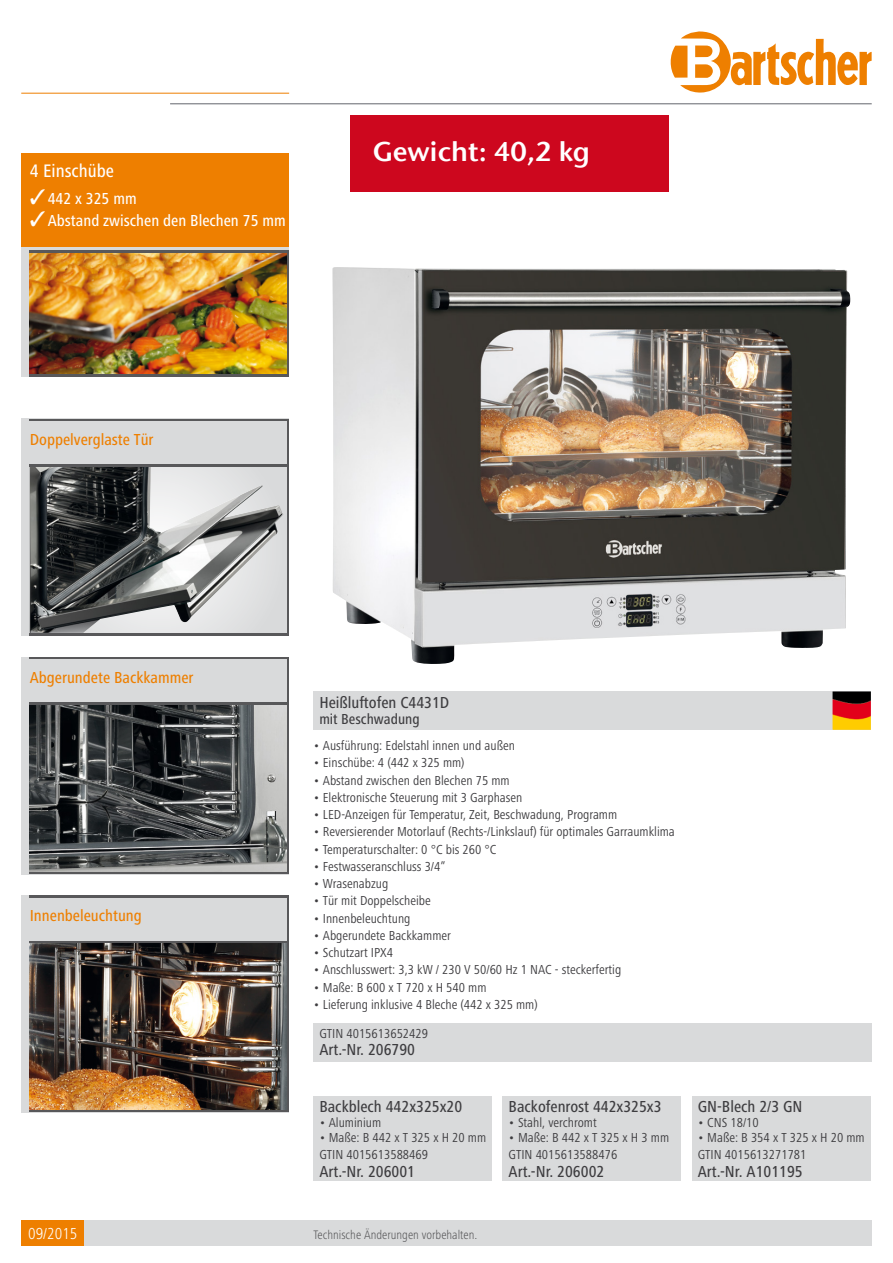
<style>
.page{position:relative;width:893px;height:1263px;background:#fff}
.page>*{position:absolute;margin:0;border:0;box-sizing:border-box;transform-origin:0 0}
.t1{font:27px "ITC Stone Sans Com Semi";color:#fff}
.t2{font:500 condensed 18.75px "Frutiger Next LTW1 G";color:#fff}
.t3{font:500 condensed 16.5px "Frutiger Next LTW1 G";color:#3e3d40}
.t4{font:500 condensed 16.5px "Frutiger Next LTW1 G";color:#ee7f00}
.t5{font:500 condensed 16.5px "Frutiger Next LTW1 G";color:#fff}
.t6{font:300 condensed 16.5px "Frutiger Next LTW1 G";color:#fff}
.t7{font:500 condensed 15px "Frutiger Next LTW1 G";color:#3e3d40}
.t8{font:condensed 13.5px "Frutiger Next LTW1 G";color:#3e3d40}
.t9{font:300 condensed 12.75px "Frutiger Next LTW1 G";color:#58585a}
</style>
<div class="page">
<div style="left:50px;top:1220px;width:822px;height:26px;background:#d9dadb"></div>
<hr style="left:21px;top:93px;width:268px;height:1px;background:#ee7f00">
<hr style="left:170px;top:103px;width:702px;height:1px;background:#63656d">
<div style="left:21px;top:1220px;width:63px;height:26px;background:#ee7f00"></div>
<svg style="left:670px;top:31px;width:202px;height:62px"></svg>
<div style="left:313px;top:691px;width:558px;height:39px;background:#d9dadb"></div>
<img style="left:832px;top:691px;width:39px;height:39px">
<img style="left:332px;top:267px;width:518px;height:397px">
<svg style="left:21px;top:247px;width:268px;height:129px;background:#c5c3c1"></svg>
<div style="left:21px;top:153px;width:268px;height:94px;background:#ee7f00"></div>
<svg style="left:30px;top:251px;width:259px;height:126px;background:#716551"></svg>
<img style="left:30px;top:254px;width:256px;height:120px">
<div style="left:313px;top:1023px;width:559px;height:39px;background:#d9dadb"></div>
<div style="left:21px;top:419px;width:268px;height:217px;background:#d9dadb"></div>
<div style="left:21px;top:657px;width:268px;height:217px;background:#d9dadb"></div>
<div style="left:21px;top:895px;width:268px;height:217px;background:#d9dadb"></div>
<svg style="left:30px;top:419px;width:259px;height:217px;fill:#58585a"></svg>
<svg style="left:30px;top:657px;width:259px;height:217px;background:#747475"></svg>
<svg style="left:30px;top:895px;width:259px;height:217px;background:#6c6966"></svg>
<div style="left:22px;top:421px;width:264px;height:43px;background:#d9dadb"></div>
<div style="left:22px;top:660px;width:264px;height:42px;background:#d9dadb"></div>
<div style="left:22px;top:898px;width:264px;height:42px;background:#d9dadb"></div>
<img style="left:30px;top:467px;width:253px;height:166px">
<img style="left:30px;top:705px;width:256px;height:166px">
<img style="left:30px;top:943px;width:256px;height:166px">
<div style="left:350px;top:116px;width:319px;height:76px;background:#cd071e"></div>
<div style="left:503px;top:1096px;width:178px;height:85px;background:#d9dadb"></div>
<div style="left:313px;top:1096px;width:179px;height:85px;background:#d9dadb"></div>
<div style="left:692px;top:1096px;width:178px;height:85px;background:#d9dadb"></div>
<h2 class="t2" style="left:30px;top:160px;width:86px">4 Einschübe</h2>
<p class="t5" style="left:30px;top:189px;width:108px">✓442 x 325 mm</p>
<p class="t5" style="left:30px;top:211px;width:257px">✓Abstand zwischen den Blechen 75 mm</p>
<p class="t4" style="left:30px;top:430px;width:125px">Doppelverglaste Tür</p>
<h1 class="t1" style="left:373px;top:135px;width:219px">Gewicht: 40,2 kg</h1>
<p class="t4" style="left:30px;top:668px;width:165px">Abgerundete Backkammer</p>
<p class="t4" style="left:30px;top:906px;width:114px">Innenbeleuchtung</p>
<p class="t6" style="left:28px;top:1224px;width:51px">09/2015</p>
<p class="t3" style="left:319px;top:693px;width:132px">Heißluftofen C4431D</p>
<p class="t7" style="left:319px;top:710px;width:102px">mit Beschwadung</p>
<p class="t8" style="left:313px;top:738px;width:203px">• Ausführung: Edelstahl innen und außen</p>
<p class="t8" style="left:313px;top:755px;width:153px">• Einschübe: 4 (442 x 325 mm)</p>
<p class="t8" style="left:313px;top:772px;width:198px">• Abstand zwischen den Blechen 75 mm</p>
<p class="t8" style="left:313px;top:790px;width:210px">• Elektronische Steuerung mit 3 Garphasen</p>
<p class="t8" style="left:313px;top:807px;width:305px">• LED-Anzeigen für Temperatur, Zeit, Beschwadung, Programm</p>
<p class="t8" style="left:313px;top:824px;width:363px">• Reversierender Motorlauf (Rechts-/Linkslauf) für optimales Garraumklima</p>
<p class="t8" style="left:313px;top:841px;width:185px">• Temperaturschalter: 0 °C bis 260 °C</p>
<p class="t8" style="left:313px;top:859px;width:134px">• Festwasseranschluss 3/4”</p>
<p class="t8" style="left:313px;top:876px;width:76px">• Wrasenabzug</p>
<p class="t8" style="left:313px;top:893px;width:119px">• Tür mit Doppelscheibe</p>
<p class="t8" style="left:313px;top:910px;width:99px">• Innenbeleuchtung</p>
<p class="t8" style="left:313px;top:928px;width:139px">• Abgerundete Backkammer</p>
<p class="t8" style="left:313px;top:945px;width:81px">• Schutzart IPX4</p>
<p class="t8" style="left:313px;top:962px;width:309px">• Anschlusswert: 3,3 kW / 230 V 50/60 Hz 1 NAC - steckerfertig</p>
<p class="t8" style="left:313px;top:979px;width:175px">• Maße: B 600 x T 720 x H 540 mm</p>
<p class="t8" style="left:313px;top:997px;width:226px">• Lieferung inklusive 4 Bleche (442 x 325 mm)</p>
<p class="t8" style="left:319px;top:1026px;width:110px">GTIN 4015613652429</p>
<p class="t3" style="left:319px;top:1040px;width:97px">Art.-Nr. 206790</p>
<p class="t3" style="left:319px;top:1097px;width:144px">Backblech 442x325x20</p>
<p class="t8" style="left:319px;top:1115px;width:63px">• Aluminium</p>
<p class="t8" style="left:319px;top:1130px;width:168px">• Maße: B 442 x T 325 x H 20 mm</p>
<p class="t8" style="left:319px;top:1147px;width:110px">GTIN 4015613588469</p>
<p class="t3" style="left:319px;top:1162px;width:97px">Art.-Nr. 206001</p>
<p class="t9" style="left:313px;top:1227px;width:165px">Technische Änderungen vorbehalten.</p>
<p class="t3" style="left:509px;top:1097px;width:155px">Backofenrost 442x325x3</p>
<p class="t8" style="left:509px;top:1115px;width:90px">• Stahl, verchromt</p>
<p class="t8" style="left:509px;top:1130px;width:162px">• Maße: B 442 x T 325 x H 3 mm</p>
<p class="t8" style="left:509px;top:1147px;width:110px">GTIN 4015613588476</p>
<p class="t3" style="left:509px;top:1162px;width:97px">Art.-Nr. 206002</p>
<p class="t3" style="left:698px;top:1097px;width:106px">GN-Blech 2/3 GN</p>
<p class="t8" style="left:698px;top:1115px;width:63px">• CNS 18/10</p>
<p class="t8" style="left:698px;top:1130px;width:168px">• Maße: B 354 x T 325 x H 20 mm</p>
<p class="t8" style="left:698px;top:1147px;width:110px">GTIN 4015613271781</p>
<p class="t3" style="left:698px;top:1162px;width:106px">Art.-Nr. A101195</p>
</div>
